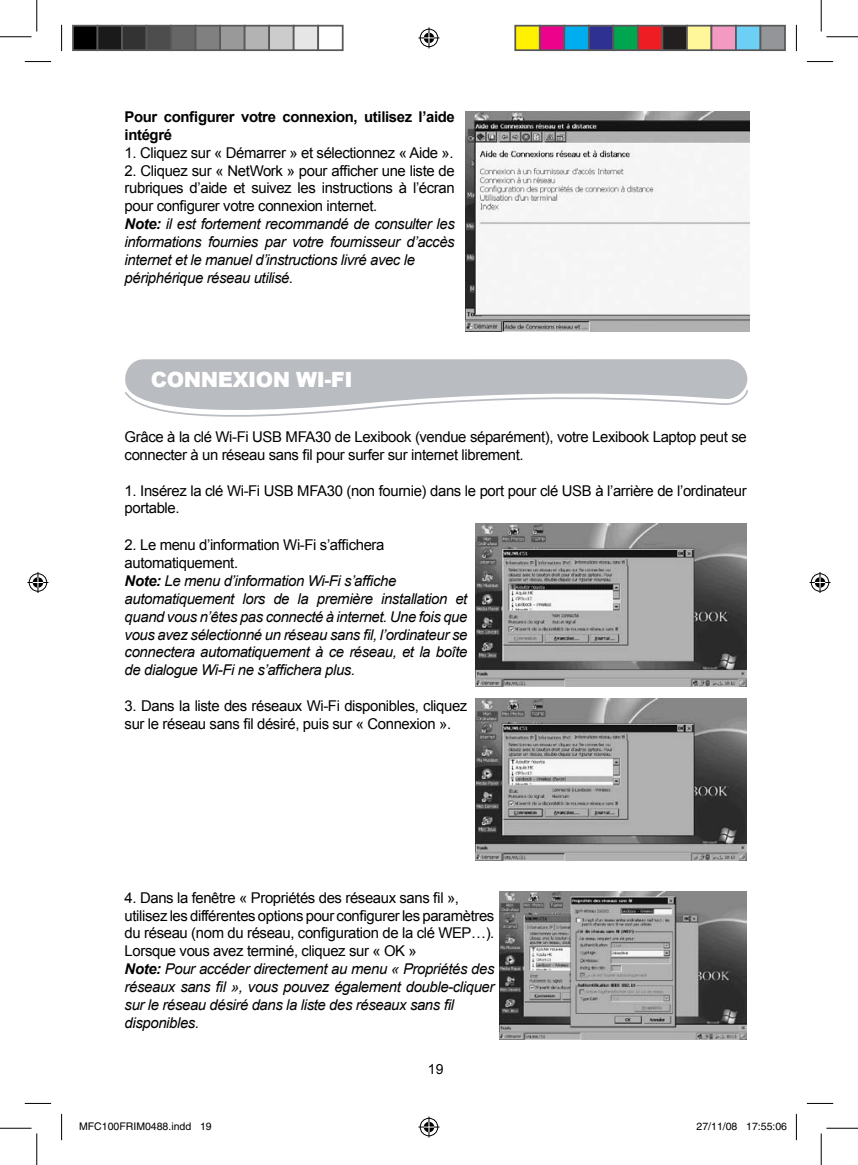
<style>
.page{position:relative;width:858px;height:1165px;background:#fff}
.page>*{position:absolute;margin:0;border:0;box-sizing:border-box;transform-origin:0 0}
.t1{font:900 21px "Arial";letter-spacing:-.025em;color:#fff}
.t2{font:14.88px/17.8px "VU Arial";letter-spacing:-.025em;color:#000}
.t3{font:italic 14.88px/17.8px "VU Arial";letter-spacing:-.025em;color:#000}
.t4{font:700 14.88px/17.8px "VU Arial";letter-spacing:-.025em;color:#000}
.t5{font:14px "VU Arial";color:#000}
.t6{font:10.5px "Helvetica";color:#000}
.s1{font-style:normal}
.s2{font-weight:700}
.s3{font-weight:700;font-style:italic}
.s4{font-style:italic}
</style>
<div class="page">
<img style="left:466px;top:111px;width:283px;height:221px">
<div style="left:125px;top:359px;width:622px;height:29px;background:#b9bcc1"></div>
<svg style="left:125px;top:388px;width:623px;height:29px"></svg>
<img style="left:476px;top:524px;width:270px;height:162px">
<img style="left:499px;top:891px;width:247px;height:148px">
<img style="left:476px;top:698px;width:270px;height:163px">
<svg style="left:25px;top:61px;width:26px;height:1px"></svg>
<svg style="left:806px;top:61px;width:26px;height:1px"></svg>
<svg style="left:25px;top:1103px;width:26px;height:1px"></svg>
<svg style="left:806px;top:1103px;width:26px;height:1px"></svg>
<svg style="left:61px;top:25px;width:1px;height:26px"></svg>
<svg style="left:61px;top:1114px;width:1px;height:26px"></svg>
<svg style="left:795px;top:25px;width:1px;height:26px"></svg>
<svg style="left:795px;top:1114px;width:1px;height:26px"></svg>
<hr style="left:0;top:36px;width:32px;height:1px;background:#000">
<hr style="left:826px;top:36px;width:31px;height:1px;background:#000">
<hr style="left:0;top:1128px;width:32px;height:1px;background:#000">
<hr style="left:826px;top:1128px;width:31px;height:1px;background:#000">
<hr style="left:36px;top:0;width:1px;height:32px;background:#000">
<hr style="left:36px;top:1133px;width:1px;height:32px;background:#000">
<hr style="left:820px;top:0;width:1px;height:32px;background:#000">
<hr style="left:820px;top:1133px;width:1px;height:32px;background:#000">
<svg style="left:418px;top:27px;width:21px;height:21px"></svg>
<svg style="left:418px;top:1116px;width:21px;height:21px"></svg>
<svg style="left:27px;top:572px;width:21px;height:21px"></svg>
<svg style="left:809px;top:572px;width:21px;height:21px"></svg>
<div style="left:73px;top:26px;width:24px;height:24px;background:#000"></div>
<div style="left:72px;top:25px;width:26px;height:26px;border:2px solid #595959"></div>
<div style="left:97px;top:26px;width:25px;height:24px;background:#1a1a1a"></div>
<div style="left:97px;top:25px;width:26px;height:26px;border:2px solid #595959"></div>
<div style="left:122px;top:26px;width:24px;height:24px;background:#333"></div>
<div style="left:121px;top:25px;width:26px;height:26px;border:2px solid #595959"></div>
<div style="left:146px;top:26px;width:25px;height:24px;background:#4d4d4d"></div>
<div style="left:146px;top:25px;width:26px;height:26px;border:2px solid #595959"></div>
<div style="left:171px;top:26px;width:24px;height:24px;background:#666"></div>
<div style="left:170px;top:25px;width:26px;height:26px;border:2px solid #595959"></div>
<div style="left:195px;top:26px;width:25px;height:24px;background:#808080"></div>
<div style="left:195px;top:25px;width:26px;height:26px;border:2px solid #595959"></div>
<div style="left:220px;top:26px;width:24px;height:24px;background:#999"></div>
<div style="left:219px;top:25px;width:26px;height:26px;border:2px solid #595959"></div>
<div style="left:244px;top:26px;width:25px;height:24px;background:#b3b3b3"></div>
<div style="left:244px;top:25px;width:26px;height:26px;border:2px solid #595959"></div>
<div style="left:269px;top:26px;width:24px;height:24px;background:#ccc"></div>
<div style="left:268px;top:25px;width:26px;height:26px;border:2px solid #595959"></div>
<div style="left:293px;top:26px;width:25px;height:24px;background:#e6e6e6"></div>
<div style="left:293px;top:25px;width:26px;height:26px;border:2px solid #595959"></div>
<div style="left:317px;top:25px;width:26px;height:26px;border:2px solid #595959"></div>
<div style="left:515px;top:26px;width:24px;height:24px;background:#fff101"></div>
<div style="left:514px;top:25px;width:26px;height:26px;border:2px solid #595959"></div>
<div style="left:539px;top:26px;width:25px;height:24px;background:#ed028c"></div>
<div style="left:538px;top:25px;width:27px;height:26px;border:2px solid #595959"></div>
<div style="left:564px;top:26px;width:24px;height:24px;background:#00aeef"></div>
<div style="left:563px;top:25px;width:26px;height:26px;border:2px solid #595959"></div>
<div style="left:588px;top:26px;width:25px;height:24px;background:#2e3092"></div>
<div style="left:587px;top:25px;width:27px;height:26px;border:2px solid #595959"></div>
<div style="left:613px;top:26px;width:24px;height:24px;background:#00a54f"></div>
<div style="left:612px;top:25px;width:26px;height:26px;border:2px solid #595959"></div>
<div style="left:637px;top:26px;width:25px;height:24px;background:#ee1d23"></div>
<div style="left:636px;top:25px;width:27px;height:26px;border:2px solid #595959"></div>
<div style="left:662px;top:26px;width:24px;height:24px;background:#231f20"></div>
<div style="left:661px;top:25px;width:26px;height:26px;border:2px solid #595959"></div>
<div style="left:686px;top:26px;width:25px;height:24px;background:#fff79a"></div>
<div style="left:685px;top:25px;width:27px;height:26px;border:2px solid #595959"></div>
<div style="left:711px;top:26px;width:24px;height:24px;background:#f499c2"></div>
<div style="left:710px;top:25px;width:26px;height:26px;border:2px solid #595959"></div>
<div style="left:735px;top:26px;width:25px;height:24px;background:#6bcff6"></div>
<div style="left:734px;top:25px;width:27px;height:26px;border:2px solid #595959"></div>
<div style="left:760px;top:26px;width:24px;height:24px;background:#939598"></div>
<div style="left:759px;top:25px;width:26px;height:26px;border:2px solid #595959"></div>
<p class="t4" style="left:125px;top:108px;width:331px">Pour configurer votre connexion, utilisez l’aide intégré</p>
<p class="t2" style="left:125px;top:144px;width:330px">1 . Cliquez sur « Démarrer » et sélectionnez « Aide ».</p>
<p class="t3" style="left:125px;top:162px;width:331px"><span class="s1">2. Cliquez sur « NetWork » pour afficher une liste de rubriques d’aide et suivez les instructions à l’écran pour configurer votre connexion internet.<br></span><span class="s2">Note:</span> il est fortement recommandé de consulter les informations fournies par votre fournisseur d’accès internet et le manuel d’instructions livré avec le périphérique réseau utilisé.</p>
<h1 class="t1" style="left:151px;top:367px;width:203px">CONNEXION WI-FI</h1>
<p class="t2" style="left:125px;top:428px;width:623px">Grâce à la clé Wi-Fi USB MFA30 de Lexibook (vendue séparément), votre Lexibook Laptop peut se connecter à un réseau sans fil pour surfer sur internet librement.</p>
<p class="t2" style="left:125px;top:482px;width:623px">1 . Insérez la clé Wi-Fi USB MFA30 (non fournie) dans le port pour clé USB à l’arrière de l’ordinateur portable.</p>
<p class="t3" style="left:125px;top:536px;width:344px"><span class="s1">2. Le menu d’information Wi-Fi s’affichera automatiquement.<br></span><span class="s2">Note:</span> Le menu d’information Wi-Fi s’affiche automatiquement lors de la première installation et quand vous n’êtes pas connecté à internet. Une fois que vous avez sélectionné un réseau sans fil, l’ordinateur se connectera automatiquement à ce réseau, et la boîte de dialogue Wi-Fi ne s’affichera plus.</p>
<p class="t2" style="left:125px;top:697px;width:344px">3. Dans la liste des réseaux Wi-Fi disponibles, cliquez sur le réseau sans fil désiré, puis sur « Connexion ».</p>
<p class="t2" style="left:125px;top:889px;width:371px">4. Dans la fenêtre « Propriétés des réseaux sans fil », utilisez les différentes options pour configurer les paramètres du réseau (nom du réseau, configuration de la clé WEP…).<br>Lorsque vous avez terminé, cliquez sur « OK »<br><span class="s3">Note:</span> <span class="s4">Pour accéder directement au menu « Propriétés des réseaux sans fil », vous pouvez également double-cliquer sur le réseau désiré dans la liste des réseaux sans fil disponibles.</span></p>
<p class="t5" style="left:428px;top:1060px;width:17px">1 9</p>
<p class="t6" style="left:79px;top:1120px;width:134px">MFC100FRIM0488.indd 19</p>
<p class="t6" style="left:696px;top:1120px;width:92px">27/11/08 17:55:06</p>
</div>
